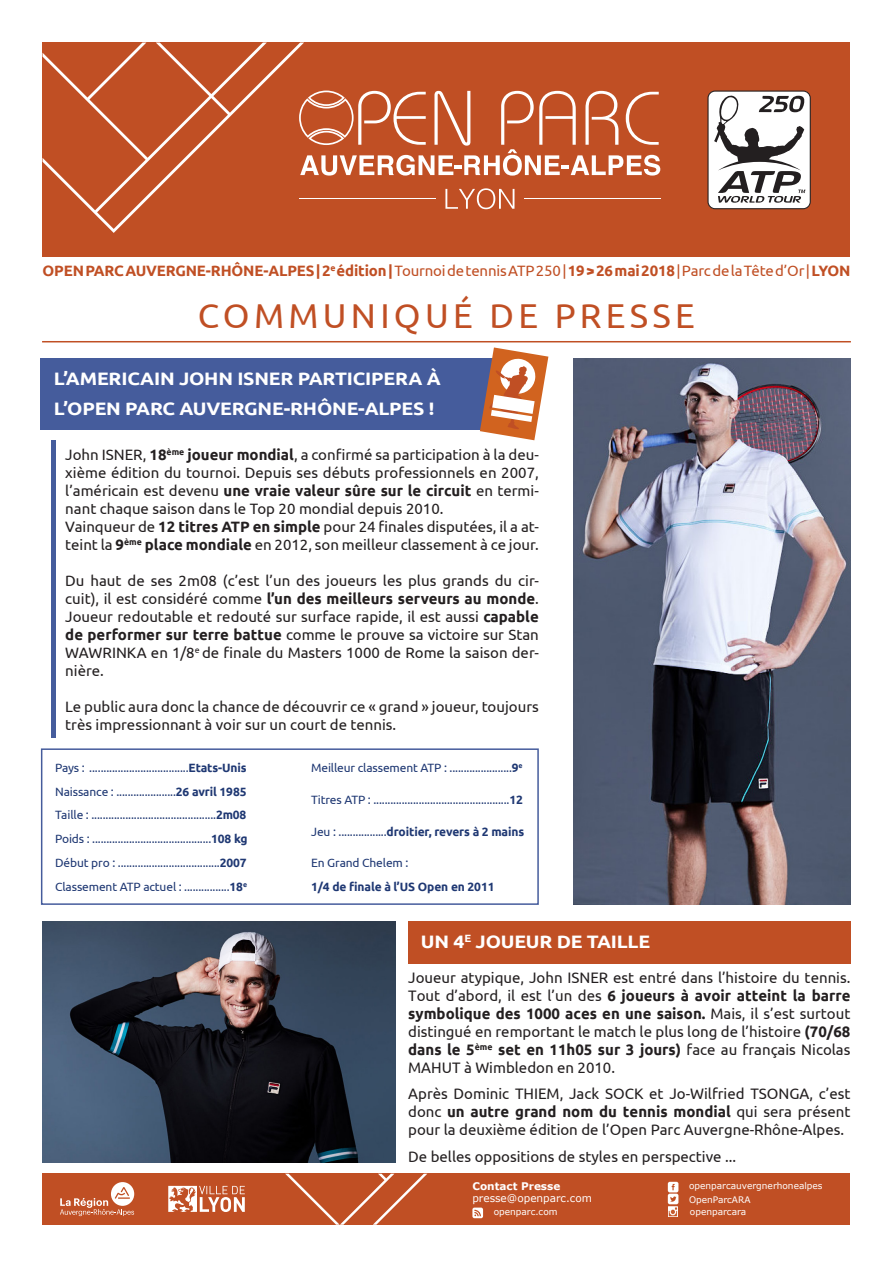
<style>
.page{position:relative;width:893px;height:1263px;background:#fff}
.page>*{position:absolute;margin:0;border:0;box-sizing:border-box;transform-origin:0 0}
.t1{font:34.5px "Ubuntu";letter-spacing:.125em;color:#c04f24}
.t2{font:700 18px "Ubuntu";letter-spacing:-.01em;color:#fff;scale:1.08 1}
.t3{font:15.15px/18px "Ubuntu";color:#231f20;text-align:justify}
.t4{font:15px/18px "Ubuntu";color:#231f20;text-align:justify}
.t5{font:700 15px "Ubuntu";letter-spacing:-.01em;color:#c04f24}
.t6{font:12px "Ubuntu";letter-spacing:-.01em;color:#1f3873}
.t7{font:700 12px/23.2px "Ubuntu";letter-spacing:-.01em;color:#1f3873}
.t8{font:10.5px "Ubuntu";color:#fff}
.t9{font:500 10.5px "Ubuntu";color:#fff}
.t10{font:10.5px "Verdana";color:#fff}
.t11{font:700 10.5px "Verdana";color:#fff}
.t12{font:9px "Verdana";color:#fff}
.s1{font-weight:400}
.s2{font-weight:700}
</style>
<div class="page">
<div style="left:43px;top:43px;width:807px;height:214px;background:#c04f24"></div>
<svg style="left:43px;top:43px;width:261px;height:190px"></svg>
<svg style="left:445px;top:188px;width:69px;height:21px"></svg>
<svg style="left:299px;top:91px;width:361px;height:85px"></svg>
<hr style="left:300px;top:198px;width:136px;height:1px;background:#fff">
<hr style="left:524px;top:198px;width:137px;height:1px;background:#fff">
<svg style="left:707px;top:91px;width:104px;height:118px;background:#c2bfbf"></svg>
<div style="left:43px;top:1174px;width:807px;height:51px;background:#c04f24"></div>
<svg style="left:285px;top:1174px;width:142px;height:51px"></svg>
<svg style="left:472px;top:1207px;width:11px;height:11px"></svg>
<svg style="left:60px;top:1182px;width:74px;height:34px"></svg>
<svg style="left:168px;top:1186px;width:77px;height:26px"></svg>
<svg style="left:668px;top:1182px;width:10px;height:35px"></svg>
<div style="left:408px;top:921px;width:442px;height:43px;background:#c04f24"></div>
<hr style="left:42px;top:341px;width:809px;height:1px;background:#c04f24">
<div style="left:41px;top:748px;width:498px;height:157px;border:2px solid #455c9c"></div>
<div style="left:41px;top:358px;width:491px;height:72px;background:#455c9c"></div>
<div style="left:51px;top:440px;width:5px;height:298px;background:#455c9c"></div>
<svg style="left:480px;top:347px;width:68px;height:93px"></svg>
<img style="left:43px;top:921px;width:352px;height:241px">
<img style="left:573px;top:358px;width:278px;height:547px">
<p class="t5" style="left:43px;top:262px;width:809px">OPEN PARC AUVERGNE-RHÔNE-ALPES | 2<sup>e</sup> édition | <span class="s1">Tournoi de tennis ATP 250 |</span> 19 &gt; 26 mai 2018 <span class="s1">| Parc de la Tête d’Or |</span> LYON</p>
<p class="t1" style="left:198px;top:295px;width:499px">COMMUNIQUÉ DE PRESSE</p>
<p class="t2" style="left:54px;top:367px;width:360px">L’AMERICAIN JOHN ISNER PARTICIPERA À</p>
<p class="t2" style="left:54px;top:398px;width:354px">L’OPEN PARC AUVERGNE-RHÔNE-ALPES !</p>
<p class="t4" style="left:65px;top:445px;width:475px">John ISNER, <span class="s2">18</span><sup>ème</sup> <span class="s2">joueur mondial</span>, a confirmé sa participation à la deu&shy;xième édition du tournoi. Depuis ses débuts professionnels en 2007, l’américain est devenu <span class="s2">une vraie valeur sûre sur le circuit</span> en termi&shy;nant chaque saison dans le Top 20 mondial depuis 2010.</p>
<p class="t4" style="left:65px;top:517px;width:475px">Vainqueur de <span class="s2">12 titres ATP en simple</span> pour 24 finales disputées, il a at&shy;teint la <span class="s2">9</span><sup>ème</sup> <span class="s2">place mondiale</span> en 2012, son meilleur classement à ce jour.</p>
<p class="t4" style="left:65px;top:571px;width:475px">Du haut de ses 2m08 (c’est l’un des joueurs les plus grands du cir&shy;cuit), il est considéré comme <span class="s2">l’un des meilleurs serveurs au monde</span>.<br>Joueur redoutable et redouté sur surface rapide, il est aussi <span class="s2">capable de performer sur terre battue</span> comme le prouve sa victoire sur Stan WAWRINKA en 1/8<sup>e</sup> de finale du Masters 1000 de Rome la saison der&shy;nière.</p>
<p class="t4" style="left:65px;top:697px;width:475px">Le public aura donc la chance de découvrir ce « grand » joueur, toujours très impressionnant à voir sur un court de tennis.</p>
<p class="t6" style="left:55px;top:760px;width:193px">Pays : ...................................<span class="s2">Etats-Unis</span></p>
<p class="t6" style="left:55px;top:784px;width:193px">Naissance : .....................<span class="s2">26 avril 1985</span></p>
<p class="t6" style="left:55px;top:808px;width:193px">Taille : ............................................<span class="s2">2m08</span></p>
<p class="t6" style="left:55px;top:832px;width:194px">Poids : ..........................................<span class="s2">108 kg</span></p>
<p class="t6" style="left:55px;top:855px;width:193px">Début pro : ....................................<span class="s2">2007</span></p>
<p class="t6" style="left:55px;top:879px;width:193px">Classement ATP actuel : ................<span class="s2">18</span><sup>e</sup></p>
<p class="t6" style="left:311px;top:760px;width:213px">Meilleur classement ATP : ......................<span class="s2">9</span><sup>e</sup></p>
<p class="t6" style="left:311px;top:792px;width:213px">Titres ATP : ................................................<span class="s2">12</span></p>
<p class="t7" style="left:311px;top:819px;width:215px"><span class="s1">Jeu : .................</span>droitier, revers à 2 mains</p>
<p class="t7" style="left:311px;top:851px;width:185px"><span class="s1">En Grand Chelem :<br></span>1/4 de finale à l’US Open en 2011</p>
<p class="t2" style="left:421px;top:931px;width:214px">UN 4<sup>E</sup> JOUEUR DE TAILLE</p>
<p class="t3" style="left:408px;top:968px;width:444px">Joueur atypique, John ISNER est entré dans l’histoire du tennis.<br>Tout d’abord, il est l’un des <span class="s2">6 joueurs à avoir atteint la barre symbolique des 1000 aces en une saison.</span> Mais, il s’est surtout distingué en remportant le match le plus long de l’histoire <span class="s2">(70/68 dans le 5</span><sup>ème</sup> <span class="s2">set en 11h05 sur 3 jours)</span> face au français Nicolas MAHUT à Wimbledon en 2010.</p>
<p class="t3" style="left:408px;top:1084px;width:444px">Après Dominic THIEM, Jack SOCK et Jo-Wilfried TSONGA, c’est donc <span class="s2">un autre grand nom du tennis mondial</span> qui sera présent pour la deuxième édition de l’Open Parc Auvergne-Rhône-Alpes.</p>
<p class="t3" style="left:408px;top:1147px;width:329px">De belles oppositions de styles en perspective ...</p>
<p class="t11" style="left:472px;top:1178px;width:89px">Contact Presse</p>
<p class="t10" style="left:472px;top:1191px;width:121px">presse@openparc.com</p>
<p class="t12" style="left:494px;top:1205px;width:65px">openparc.com</p>
<p class="t8" style="left:485px;top:1180px;width:60px">ntact Presse</p>
<p class="t9" style="left:494px;top:1192px;width:91px">se@openparc.com</p>
<p class="t12" style="left:689px;top:1179px;width:135px">openparcauvergnerhonealpes</p>
<p class="t12" style="left:689px;top:1193px;width:63px">OpenParcARA</p>
<p class="t12" style="left:690px;top:1205px;width:58px">openparcara</p>
<p class="t8" style="left:689px;top:1180px;width:144px">openparcauvergnerhonealpes</p>
<p class="t8" style="left:689px;top:1193px;width:69px">OpenParcARA</p>
<p class="t9" style="left:689px;top:1205px;width:70px">openparc.com</p>
</div>
